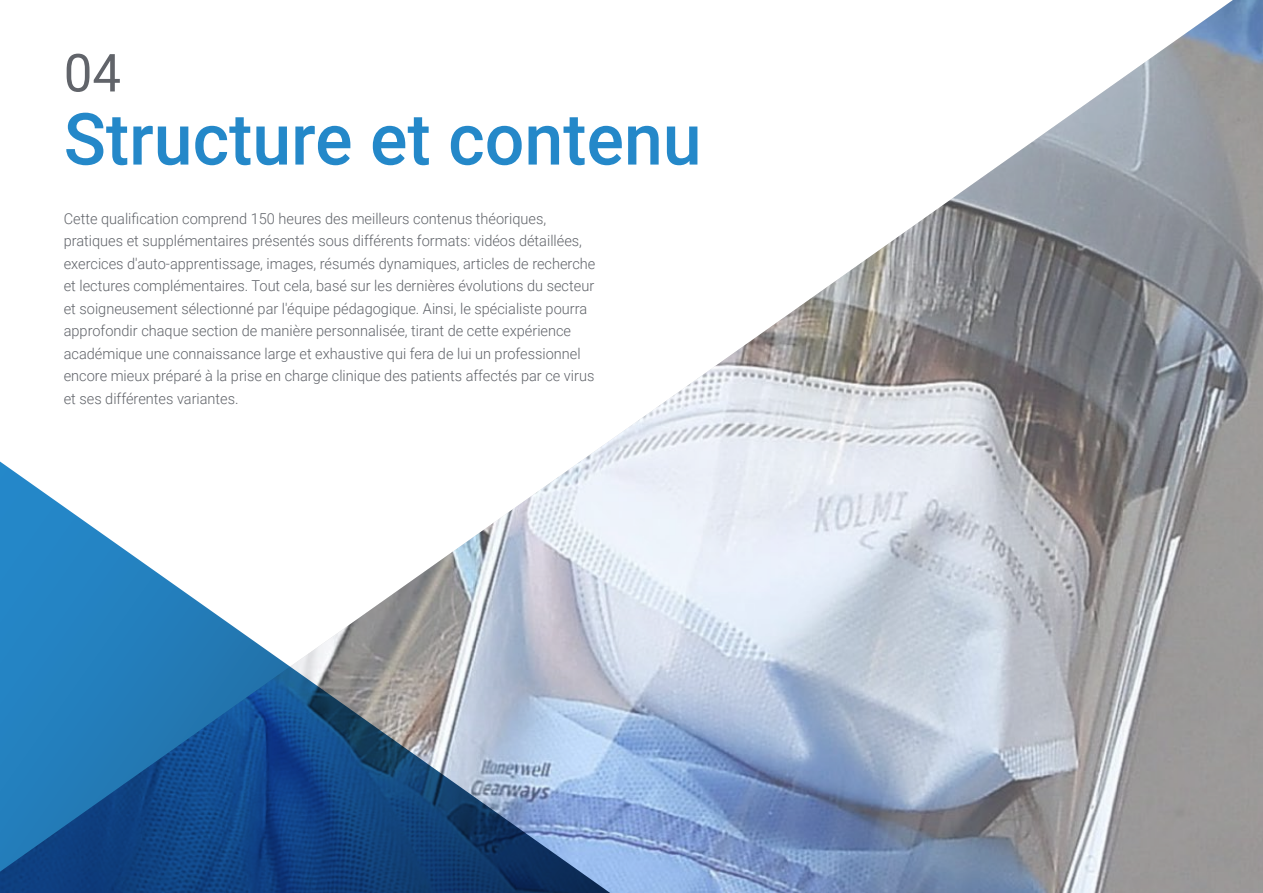
<style>
.page{position:relative;width:1263px;height:893px;background:#fff}
.page>*{position:absolute;margin:0;border:0;box-sizing:border-box;transform-origin:0 0}
.t1{font:500 72px "Roboto";color:#2488c9}
.t2{font:52.5px "Roboto";color:#61646a}
.t3{font:300 15px/22.5px "Roboto";color:#61646a}
</style>
<div class="page">
<img style="left:602px;top:0;width:661px;height:893px">
<svg style="left:0;top:446px;width:640px;height:447px"></svg>
<h2 class="t2" style="left:64px;top:36px;width:59px">04</h2>
<h1 class="t1" style="left:64px;top:89px;width:639px">Structure et contenu</h1>
<p class="t3" style="left:64px;top:207px;width:533px">Cette qualification comprend 150 heures des meilleurs contenus théoriques, pratiques et supplémentaires présentés sous différents formats: vidéos détaillées, exercices d'auto-apprentissage, images, résumés dynamiques, articles de recherche et lectures complémentaires. Tout cela, basé sur les dernières évolutions du secteur et soigneusement sélectionné par l'équipe pédagogique. Ainsi, le spécialiste pourra approfondir chaque section de manière personnalisée, tirant de cette expérience académique une connaissance large et exhaustive qui fera de lui un professionnel encore mieux préparé à la prise en charge clinique des patients affectés par ce virus et ses différentes variantes.</p>
</div>
